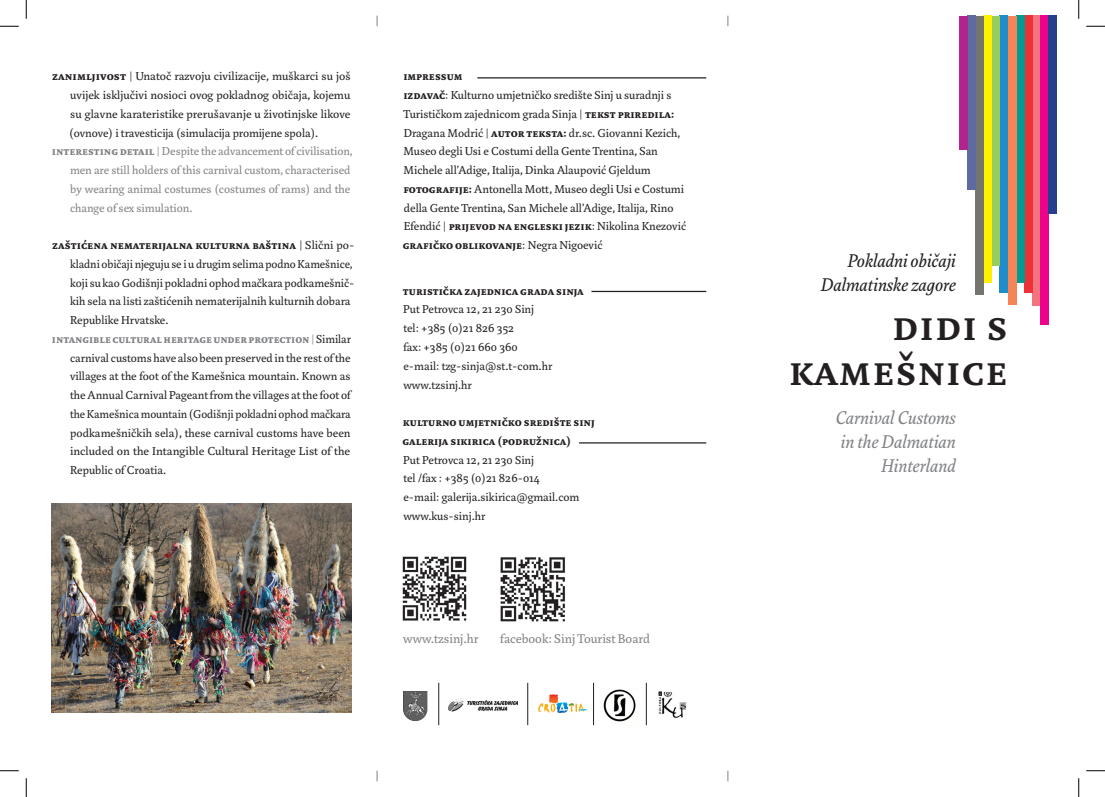
<style>
.page{position:relative;width:1105px;height:797px;background:#fff}
.page>*{position:absolute;margin:0;border:0;box-sizing:border-box;transform-origin:0 0}
.t1{font:500 47px/44.6px "Marat Pro";color:#231f20;text-align:right}
.t2{font:italic 19.88px "Marat Pro";color:#808285}
.t3{font:italic 19.88px "Marat Pro";color:#231f20}
.t4{font:13.75px "Marat Pro";color:#808285}
.t5{font:12.5px/18.8px "Marat Pro";color:#231f20;text-align:justify}
.t6{font:12.5px/18.8px "Marat Pro";color:#808285}
.t7{font:700 12.5px "Marat Pro";color:#231f20}
.s1{font-weight:700}
.s2{font-weight:700;color:#808285}
.s3{color:#808285}
.s4{font-weight:400}
</style>
<div class="page">
<img style="left:52px;top:503px;width:299px;height:209px">
<img style="left:402px;top:556px;width:65px;height:65px">
<img style="left:500px;top:557px;width:65px;height:65px">
<hr style="left:438px;top:682px;width:1px;height:43px;background:#231f20">
<hr style="left:527px;top:682px;width:1px;height:43px;background:#231f20">
<hr style="left:593px;top:682px;width:1px;height:43px;background:#231f20">
<hr style="left:646px;top:682px;width:1px;height:43px;background:#231f20">
<img style="left:603px;top:689px;width:33px;height:33px">
<img style="left:403px;top:691px;width:24px;height:30px">
<img style="left:658px;top:691px;width:29px;height:27px">
<img style="left:448px;top:698px;width:69px;height:14px">
<div style="left:1032px;top:16px;width:8px;height:290px;background:#f2757e"></div>
<div style="left:1040px;top:16px;width:8px;height:309px;background:#ed028c"></div>
<div style="left:1048px;top:16px;width:8px;height:198px;background:#253f8e"></div>
<div style="left:1024px;top:16px;width:8px;height:276px;background:#ee3037"></div>
<div style="left:1016px;top:16px;width:8px;height:267px;background:#009c94"></div>
<div style="left:1008px;top:16px;width:8px;height:288px;background:#f58557"></div>
<div style="left:1000px;top:16px;width:8px;height:276px;background:#1f8dca"></div>
<div style="left:992px;top:16px;width:8px;height:249px;background:#98cc5c"></div>
<div style="left:984px;top:16px;width:8px;height:267px;background:#fff101"></div>
<div style="left:976px;top:16px;width:8px;height:278px;background:#757570"></div>
<div style="left:968px;top:16px;width:8px;height:174px;background:#5f6ba0"></div>
<div style="left:959px;top:16px;width:9px;height:133px;background:#b1248f"></div>
<hr style="left:477px;top:77px;width:229px;height:1px;background:#231f20">
<hr style="left:591px;top:291px;width:115px;height:1px;background:#231f20">
<hr style="left:579px;top:442px;width:127px;height:1px;background:#231f20">
<svg style="left:538px;top:702px;width:49px;height:11px"></svg>
<svg style="left:0;top:25px;width:19px;height:2px"></svg>
<svg style="left:1086px;top:25px;width:19px;height:2px"></svg>
<svg style="left:0;top:770px;width:19px;height:1px"></svg>
<svg style="left:1086px;top:770px;width:19px;height:1px"></svg>
<svg style="left:25px;top:0;width:2px;height:19px"></svg>
<svg style="left:25px;top:778px;width:2px;height:19px"></svg>
<svg style="left:1078px;top:0;width:1px;height:19px"></svg>
<svg style="left:1078px;top:778px;width:1px;height:19px"></svg>
<p class="t5" style="left:69px;top:67px;width:283px;text-indent:-17px"><span class="s1">zanimljivost</span> | Unatoč razvoju civilizacije, muškarci su još uvijek isključivi nosioci ovog pokladnog običaja, kojemu su glavne karateristike prerušavanje u životinjske likove (ovnove) i travesticija (simulacija promijene spola).</p>
<p class="t6" style="left:70px;top:142px;width:284px;text-indent:-18px"><span class="s1">interesting detail</span> | Despite the advancement of civilisation, men are still holders of this carnival custom, characterised by wearing animal costumes (costumes of rams) and the change of sex simulation.</p>
<p class="t5" style="left:70px;top:236px;width:286px;text-align:left;text-indent:-18px"><span class="s1">zaštićena nematerijalna kulturna baština</span> | Slični po&shy;kladni običaji njeguju se i u drugim selima podno Kamešnice, koji su kao Godišnji pokladni ophod mačkara podkamešnič&shy;kih sela na listi zaštićenih nematerijalnih kulturnih dobara Republike Hrvatske.</p>
<p class="t5" style="left:70px;top:330px;width:282px;text-indent:-18px"><span class="s2">intangible cultural heritage under protection</span> <span class="s3">|</span>Similar carnival customs have also been preserved in the rest of the villages at the foot of the Kamešnica mountain. Known as the Annual Carnival Pageant from the villages at the foot of the Kamešnica mountain (Godišnji pokladni ophod mačkara podkamešničkih sela), these carnival customs have been included on the Intangible Cultural Heritage List of the Republic of Croatia.</p>
<p class="t7" style="left:403px;top:69px;width:61px">impressum</p>
<p class="t5" style="left:403px;top:86px;width:270px"><span class="s1">izdavač</span>: Kulturno umjetničko središte Sinj u suradnji s</p>
<p class="t5" style="left:404px;top:105px;width:272px">Turističkom zajednicom grada Sinja | <span class="s1">tekst priredila:</span></p>
<p class="t5" style="left:404px;top:123px;width:278px">Dragana Modrić | <span class="s1">autor teksta:</span> dr.sc. Giovanni Kezich,</p>
<p class="t5" style="left:403px;top:142px;width:256px">Museo degli Usi e Costumi della Gente Trentina, San</p>
<p class="t5" style="left:403px;top:161px;width:249px">Michele all’Adige, Italija, Dinka Alaupović Gjeldum</p>
<p class="t5" style="left:403px;top:180px;width:282px"><span class="s1">fotografije:</span> Antonella Mott, Museo degli Usi e Costumi</p>
<p class="t5" style="left:404px;top:198px;width:271px">della Gente Trentina, San Michele all’Adige, Italija, Rino</p>
<p class="t5" style="left:404px;top:217px;width:284px">Efendić | <span class="s1">prijevod na engleski jezik</span>: Nikolina Knezović</p>
<p class="t7" style="left:403px;top:238px;width:201px">grafičko oblikovanje<span class="s4">: Negra Nigoević</span></p>
<p class="t7" style="left:403px;top:283px;width:182px">turistička zajednica grada sinja</p>
<p class="t5" style="left:403px;top:300px;width:132px">Put Petrovca 12, 21 230 Sinj</p>
<p class="t5" style="left:403px;top:319px;width:112px">tel: +385 (0)21 826 352</p>
<p class="t5" style="left:404px;top:338px;width:116px">fax: +385 (0)21 660 360</p>
<p class="t5" style="left:403px;top:356px;width:150px">e-mail: tzg-sinja@st.t-com.hr</p>
<p class="t5" style="left:403px;top:375px;width:70px">www.tzsinj.hr</p>
<p class="t7" style="left:403px;top:415px;width:193px">kulturno umjetničko središte sinj</p>
<p class="t7" style="left:402px;top:433px;width:170px">galerija sikirica (podružnica)</p>
<p class="t5" style="left:403px;top:450px;width:132px">Put Petrovca 12, 21 230 Sinj</p>
<p class="t5" style="left:403px;top:469px;width:138px">tel /fax : +385 (0)21 826-014</p>
<p class="t5" style="left:403px;top:488px;width:177px">e-mail: galerija.sikirica@gmail.com</p>
<p class="t5" style="left:403px;top:506px;width:84px">www.kus-sinj.hr</p>
<p class="t4" style="left:403px;top:631px;width:77px">www.tzsinj.hr</p>
<p class="t4" style="left:500px;top:631px;width:151px">facebook: Sinj Tourist Board</p>
<p class="t3" style="left:848px;top:249px;width:109px">Pokladni običaji</p>
<p class="t3" style="left:821px;top:273px;width:136px">Dalmatinske zagore</p>
<p class="t1" style="left:788px;top:303px;width:221px">didi s kamešnice</p>
<p class="t2" style="left:835px;top:406px;width:122px">Carnival Customs</p>
<p class="t2" style="left:841px;top:430px;width:116px">in the Dalmatian</p>
<p class="t2" style="left:882px;top:454px;width:76px">Hinterland</p>
</div>
